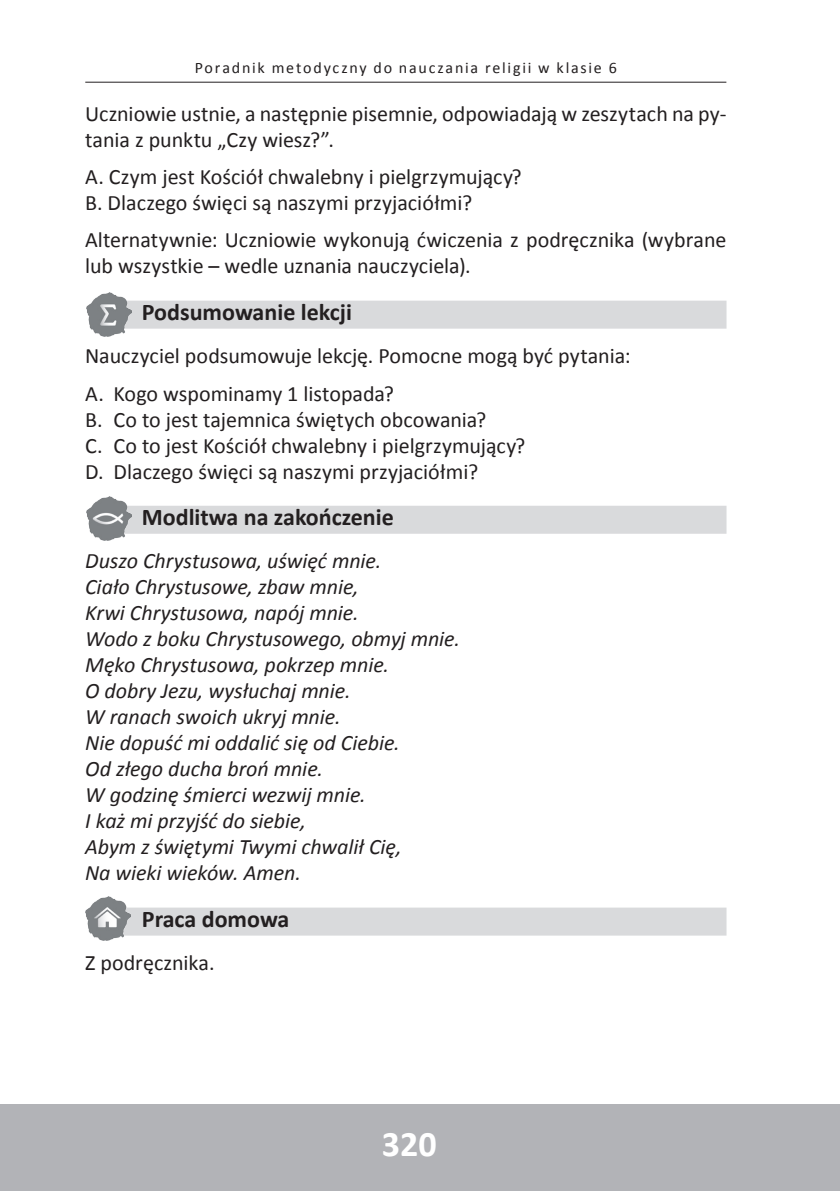
<style>
.page{position:relative;width:840px;height:1191px;background:#fff}
.page>*{position:absolute;margin:0;border:0;box-sizing:border-box;transform-origin:0 0}
.t1{font:700 36px "Calibri";color:#fff}
.t2{font:700 24px "Calibri";color:#231f20}
.t3{font:22px/26px "Calibri";color:#231f20}
.t4{font:italic 22px/26px "Calibri";letter-spacing:-.005em;color:#231f20}
.t5{font:16px "Calibri";letter-spacing:.11em;color:#231f20}
</style>
<div class="page">
<div style="left:0;top:1104px;width:839px;height:87px;background:#b2b3b7"></div>
<hr style="left:85px;top:82px;width:641px;height:1px;background:#231f20">
<div style="left:96px;top:301px;width:630px;height:28px;background:#d9dadc"></div>
<div style="left:96px;top:506px;width:630px;height:28px;background:#d9dadc"></div>
<div style="left:96px;top:907px;width:630px;height:28px;background:#d9dadc"></div>
<img style="left:85px;top:896px;width:45px;height:44px">
<img style="left:86px;top:292px;width:46px;height:45px">
<img style="left:86px;top:496px;width:46px;height:45px">
<p class="t5" style="left:195px;top:57px;width:423px">Poradnik metodyczny do nauczania religii w klasie 6</p>
<p class="t3" style="left:85px;top:100px;width:642px">Uczniowie ustnie, a następnie pisemnie, odpowiadają w zeszytach na py&shy;tania z punktu „Czy wiesz?”.</p>
<p class="t3" style="left:85px;top:164px;width:438px">A. Czym jest Kościół chwalebny i pielgrzymujący?<br>B. Dlaczego święci są naszymi przyjaciółmi?</p>
<p class="t3" style="left:85px;top:227px;width:642px">Alternatywnie: Uczniowie wykonują ćwiczenia z podręcznika (wybrane lub wszystkie – wedle uznania nauczyciela).</p>
<p class="t2" style="left:142px;top:297px;width:211px">Podsumowanie lekcji</p>
<p class="t3" style="left:85px;top:337px;width:546px;line-height:37.4px">Nauczyciel podsumowuje lekcję. Pomocne mogą być pytania:<br>A. Kogo wspominamy 1 listopada?</p>
<p class="t3" style="left:85px;top:406px;width:441px">B. Co to jest tajemnica świętych obcowania?<br>C. Co to jest Kościół chwalebny i pielgrzymujący?<br>D. Dlaczego święci są naszymi przyjaciółmi?</p>
<p class="t2" style="left:142px;top:502px;width:253px">Modlitwa na zakończenie</p>
<p class="t4" style="left:85px;top:547px;width:376px">Duszo Chrystusowa, uświęć mnie.<br>Ciało Chrystusowe, zbaw mnie,<br>Krwi Chrystusowa, napój mnie.<br>Wodo z boku Chrystusowego, obmyj mnie.<br>Męko Chrystusowa, pokrzep mnie.<br>O dobry Jezu, wysłuchaj mnie.<br>W ranach swoich ukryj mnie.<br>Nie dopuść mi oddalić się od Ciebie.<br>Od złego ducha broń mnie.<br>W godzinę śmierci wezwij mnie.<br>I każ mi przyjść do siebie,<br>Abym z świętymi Twymi chwalił Cię,<br>Na wieki wieków. Amen.</p>
<p class="t2" style="left:142px;top:903px;width:149px">Praca domowa</p>
<p class="t3" style="left:85px;top:950px;width:131px">Z podręcznika.</p>
<h1 class="t1" style="left:382px;top:1120px;width:56px">320</h1>
</div>
